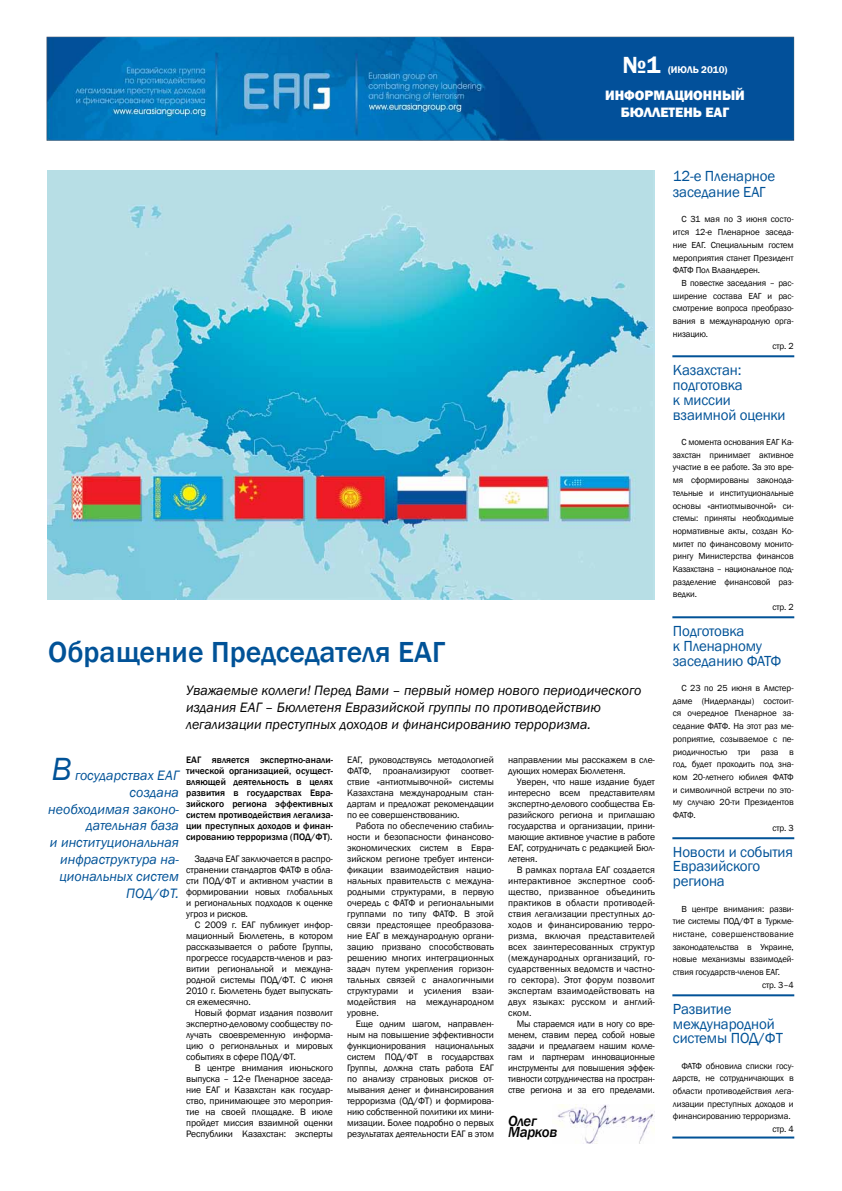
<style>
.page{position:relative;width:842px;height:1191px;background:#fff}
.page>*{position:absolute;margin:0;border:0;box-sizing:border-box;transform-origin:0 0}
.t1{font:italic 33px "Franklin Gothic";color:#015297}
.t2{font:500 29.8px "Franklin Gothic";color:#015297}
.t3{font:600 24px "Franklin Gothic";color:#fff}
.t4{font:15px/14.7px "Franklin Gothic";letter-spacing:-.01em;color:#015297}
.t5{font:italic 500 15px/11px "Franklin Gothic";letter-spacing:-.025em;color:#000}
.t6{font:italic 14px/16.8px "Franklin Gothic";color:#000}
.t7{font:italic 14px/16.8px "Franklin Gothic";color:#015297;text-align:right}
.t8{font:800 14px/16.8px "Franklin Gothic";color:#fff;text-align:center}
.t9{font:600 10px "Franklin Gothic";letter-spacing:-.005em;color:#fff}
.t10{font:9.6px/11px "Franklin Gothic";letter-spacing:-.01em;color:#000;text-align:justify}
.t11{font:500 9.6px/11px "Franklin Gothic";color:#000;text-align:justify}
.t12{font:9px/12.7px "Franklin Gothic";letter-spacing:-.01em;color:#000;text-align:justify}
.t13{font:9px "Franklin Gothic";letter-spacing:-.03em;color:#000}
.t14{font:9px "Franklin Gothic";letter-spacing:.025em;color:#000}
</style>
<div class="page">
<img style="left:557px;top:1104px;width:98px;height:39px">
<img style="left:46px;top:36px;width:749px;height:105px">
<img style="left:47px;top:171px;width:607px;height:429px">
<hr style="left:672px;top:994px;width:122px;height:2px;background:#015297">
<hr style="left:672px;top:837px;width:122px;height:2px;background:#015297">
<hr style="left:672px;top:1136px;width:122px;height:2px;background:#015297">
<hr style="left:672px;top:616px;width:122px;height:2px;background:#015297">
<hr style="left:672px;top:355px;width:122px;height:2px;background:#015297">
<h3 class="t3" style="left:622px;top:50px;width:40px">№1</h3>
<p class="t9" style="left:668px;top:63px;width:61px">(ИЮЛЬ 2010)</p>
<h3 class="t8" style="left:605px;top:87px;width:141px">ИНФОРМАЦИОННЫЙ<br>БЮЛЛЕТЕНЬ ЕАГ</h3>
<h2 class="t2" style="left:48px;top:634px;width:398px">Обращение Председателя ЕАГ</h2>
<h3 class="t6" style="left:186px;top:682px;width:457px">Уважаемые коллеги! Перед Вами – первый номер нового периодического издания ЕАГ – Бюллетеня Евразийской группы по противодействию легализации преступных доходов и финансированию терроризма.</h3>
<p class="t11" style="left:186px;top:754px;width:148px">ЕАГ является экспертно-анали&shy;тической организацией, осущест&shy;вляющей деятельность в целях развития в государствах Евра&shy;зийского региона эффективных систем противодействия легализа&shy;ции преступных доходов и финан&shy;сированию терроризма (ПОД/ФТ).</p>
<p class="t10" style="left:186px;top:853px;width:148px;text-indent:8px">Задача ЕАГ заключается в распро&shy;странении стандартов ФАТФ в обла&shy;сти ПОД/ФТ и активном участии в формировании новых глобальных и региональных подходов к оценке угроз и рисков.</p>
<p class="t10" style="left:186px;top:919px;width:148px;text-indent:8px">С 2009 г. ЕАГ публикует инфор&shy;мационный Бюллетень, в котором рассказывается о работе Группы, прогрессе государств-членов и раз&shy;витии региональной и междуна&shy;родной системы ПОД/ФТ. С июня 2010 г. Бюллетень будет выпускать&shy;ся ежемесячно.</p>
<p class="t10" style="left:186px;top:1007px;width:148px;text-indent:9px">Новый формат издания позволит экспертно-деловому сообществу по&shy;лучать своевременную информа&shy;цию о региональных и мировых событиях в сфере ПОД/ФТ.</p>
<p class="t10" style="left:186px;top:1062px;width:148px;text-indent:9px">В центре внимания июньского выпуска – 12-е Пленарное заседа&shy;ние ЕАГ и Казахстан как государ&shy;ство, принимающее это мероприя&shy;тие на своей площадке. В июле пройдет миссия взаимной оценки Республики Казахстан: эксперты</p>
<h1 class="t1" style="left:51px;top:748px;width:22px">В</h1>
<h3 class="t7" style="left:48px;top:767px;width:132px">государствах ЕАГ создана необходимая законо&shy;дательная база<br>и институциональная инфраструктура на&shy;циональных систем<br>ПОД/ФТ.</h3>
<p class="t10" style="left:347px;top:754px;width:148px">ЕАГ, руководствуясь методологией ФАТФ, проанализируют соответ&shy;ствие «антиотмывочной» системы Казахстана международным стан&shy;дартам и предложат рекомендации по ее совершенствованию.</p>
<p class="t10" style="left:347px;top:820px;width:148px;text-indent:9px">Работа по обеспечению стабиль&shy;ности и безопасности финансово&shy;экономических систем в Евра&shy;зийском регионе требует интенси&shy;фикации взаимодействия нацио&shy;нальных правительств с междуна&shy;родными структурами, в первую очередь с ФАТФ и региональными группами по типу ФАТФ. В этой связи предстоящее преобразова&shy;ние ЕАГ в международную органи&shy;зацию призвано способствовать решению многих интеграционных задач путем укрепления горизон&shy;тальных связей с аналогичными структурами и усиления взаи&shy;модействия на международном уровне.</p>
<p class="t10" style="left:347px;top:1018px;width:148px;text-indent:8px">Еще одним шагом, направлен&shy;ным на повышение эффективности функционирования национальных систем ПОД/ФТ в государствах Группы, должна стать работа ЕАГ по анализу страновых рисков от&shy;мывания денег и финансирования терроризма (ОД/ФТ) и формирова&shy;нию собственной политики их мини&shy;мизации. Более подробно о первых результатах деятельности ЕАГ в этом</p>
<p class="t10" style="left:508px;top:754px;width:148px">направлении мы расскажем в сле&shy;дующих номерах Бюллетеня.</p>
<p class="t10" style="left:508px;top:776px;width:148px;text-indent:9px">Уверен, что наше издание будет интересно всем представителям экспертно-делового сообщества Ев&shy;разийского региона и приглашаю государства и организации, прини&shy;мающие активное участие в работе ЕАГ, сотрудничать с редакцией Бюл&shy;летеня.</p>
<p class="t10" style="left:508px;top:864px;width:148px;text-indent:9px">В рамках портала ЕАГ создается интерактивное экспертное сооб&shy;щество, призванное объединить практиков в области противодей&shy;ствия легализации преступных до&shy;ходов и финансированию терро&shy;ризма, включая представителей всех заинтересованных структур (международных организаций, го&shy;сударственных ведомств и частно&shy;го сектора). Этот форум позволит экспертам взаимодействовать на двух языках: русском и англий&shy;ском.</p>
<p class="t10" style="left:508px;top:1018px;width:148px;text-indent:9px">Мы стараемся идти в ногу со вре&shy;менем, ставим перед собой новые задачи и предлагаем нашим колле&shy;гам и партнерам инновационные инструменты для повышения эффек&shy;тивности сотрудничества на простран&shy;стве региона и за его пределами.</p>
<h3 class="t5" style="left:508px;top:1115px;width:51px">Олег<br>Марков</h3>
<h3 class="t4" style="left:673px;top:169px;width:104px;line-height:15.7px">12-е Пленарное заседание ЕАГ</h3>
<p class="t12" style="left:673px;top:213px;width:122px;text-indent:9px">С 31 мая по 3 июня состо&shy;ится 12-е Пленарное заседа&shy;ние ЕАГ. Специальным гостем мероприятия станет Президент ФАТФ Пол Влаандерен.</p>
<p class="t12" style="left:681px;top:277px;width:114px">В повестке заседания – рас-</p>
<p class="t12" style="left:673px;top:289px;width:122px">ширение состава ЕАГ и рас-</p>
<p class="t12" style="left:673px;top:302px;width:122px">смотрение вопроса преобразо-</p>
<p class="t12" style="left:673px;top:315px;width:122px">вания в международную орга-</p>
<p class="t12" style="left:673px;top:327px;width:37px">низацию.</p>
<p class="t12" style="left:772px;top:340px;width:23px">стр. 2</p>
<h3 class="t4" style="left:673px;top:363px;width:114px">Казахстан: подготовка<br>к миссии взаимной оценки</h3>
<p class="t12" style="left:681px;top:436px;width:114px">С момента основания ЕАГ Ка-</p>
<p class="t12" style="left:673px;top:448px;width:122px">захстан принимает активное</p>
<p class="t12" style="left:673px;top:461px;width:122px">участие в ее работе. За это вре-</p>
<p class="t12" style="left:673px;top:474px;width:122px">мя сформированы законода-</p>
<p class="t12" style="left:673px;top:486px;width:122px">тельные и институциональные</p>
<p class="t12" style="left:673px;top:499px;width:122px">основы «антиотмывочной» си-</p>
<p class="t12" style="left:673px;top:512px;width:122px">стемы: приняты необходимые</p>
<p class="t12" style="left:673px;top:525px;width:122px">нормативные акты, создан Ко-</p>
<p class="t12" style="left:673px;top:537px;width:122px">митет по финансовому монито-</p>
<p class="t12" style="left:673px;top:550px;width:122px">рингу Министерства финансов</p>
<p class="t13" style="left:673px;top:563px;width:122px">Казахстана – национальное под-</p>
<p class="t12" style="left:673px;top:575px;width:122px">разделение финансовой раз-</p>
<p class="t12" style="left:673px;top:588px;width:26px">ведки.</p>
<p class="t12" style="left:772px;top:601px;width:23px">стр. 2</p>
<h3 class="t4" style="left:673px;top:624px;width:110px">Подготовка<br>к Пленарному заседанию ФАТФ</h3>
<p class="t12" style="left:681px;top:682px;width:114px">С 23 по 25 июня в Амстер-</p>
<p class="t12" style="left:673px;top:694px;width:122px">даме (Нидерланды) состоит-</p>
<p class="t12" style="left:673px;top:707px;width:122px">ся очередное Пленарное за-</p>
<p class="t12" style="left:673px;top:720px;width:122px">седание ФАТФ. На этот раз ме-</p>
<p class="t12" style="left:673px;top:732px;width:122px">роприятие, созываемое с пе-</p>
<p class="t12" style="left:673px;top:745px;width:122px">риодичностью три раза в</p>
<p class="t12" style="left:673px;top:758px;width:122px">год, будет проходить под зна-</p>
<p class="t12" style="left:673px;top:770px;width:122px">ком 20-летнего юбилея ФАТФ</p>
<p class="t12" style="left:673px;top:783px;width:122px">и символичной встречи по это-</p>
<p class="t12" style="left:673px;top:796px;width:122px">му случаю 20-ти Президентов</p>
<p class="t12" style="left:673px;top:809px;width:24px">ФАТФ.</p>
<p class="t12" style="left:772px;top:821px;width:23px">стр. 3</p>
<h3 class="t4" style="left:673px;top:844px;width:122px">Новости и события<br>Евразийского региона</h3>
<p class="t12" style="left:681px;top:902px;width:114px">В центре внимания: разви-</p>
<p class="t12" style="left:673px;top:915px;width:122px">тие системы ПОД/ФТ в Туркме-</p>
<p class="t14" style="left:673px;top:928px;width:122px">нистане, совершенствование</p>
<p class="t12" style="left:673px;top:940px;width:122px">законодательства в Украине,</p>
<p class="t12" style="left:673px;top:953px;width:122px">новые механизмы взаимодей-</p>
<p class="t12" style="left:673px;top:966px;width:109px">ствия государств-членов ЕАГ.</p>
<p class="t12" style="left:762px;top:978px;width:33px">стр. 3–4</p>
<h3 class="t4" style="left:673px;top:1001px;width:112px">Развитие международной системы ПОД/ФТ</h3>
<p class="t12" style="left:681px;top:1059px;width:114px">ФАТФ обновила списки госу-</p>
<p class="t12" style="left:673px;top:1072px;width:122px">дарств, не сотрудничающих в</p>
<p class="t12" style="left:673px;top:1084px;width:122px">области противодействия лега-</p>
<p class="t12" style="left:673px;top:1097px;width:122px">лизации преступных доходов и</p>
<p class="t12" style="left:673px;top:1110px;width:119px">финансированию терроризма.</p>
<p class="t12" style="left:772px;top:1123px;width:23px">стр. 4</p>
</div>
